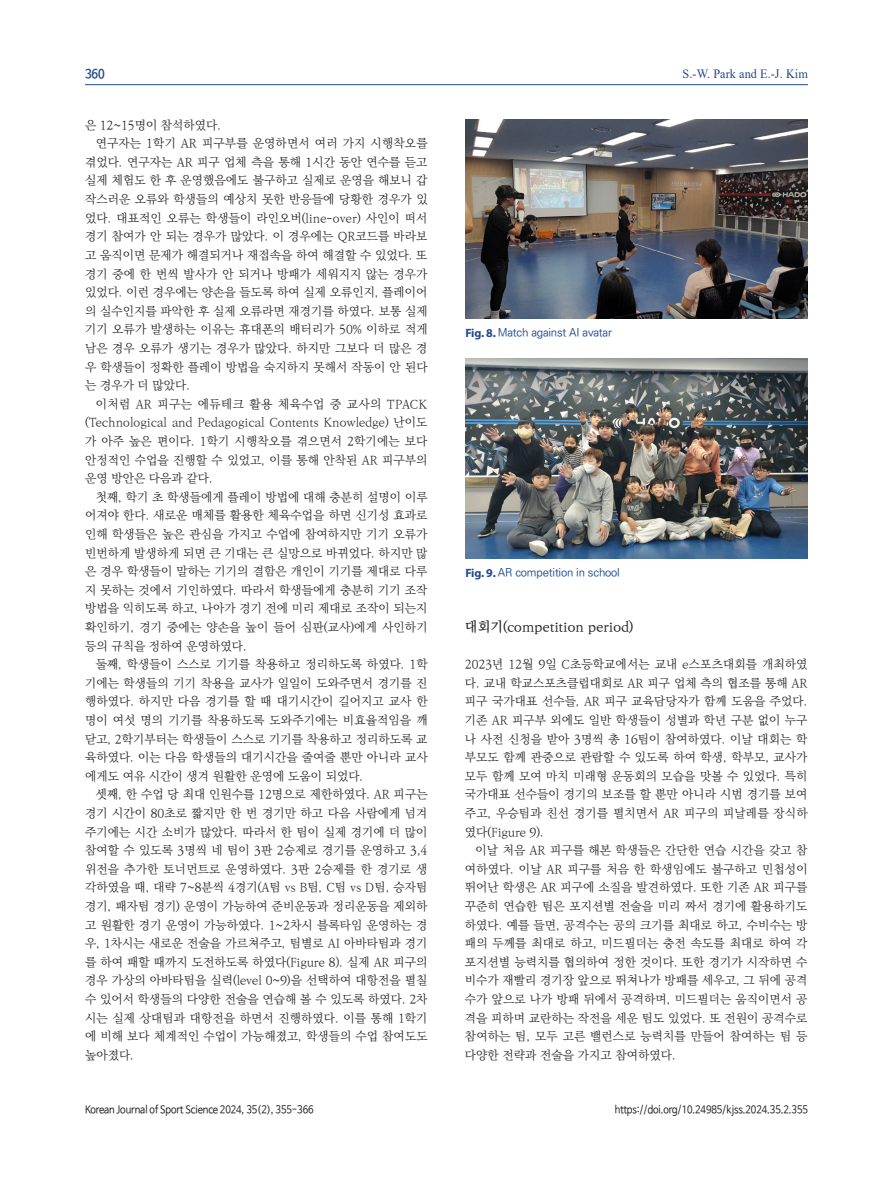
<style>
.page{position:relative;width:893px;height:1178px;background:#fff}
.page>*{position:absolute;margin:0;border:0;box-sizing:border-box;transform-origin:0 0}
._2_중제목{font:13.5px "Ko Pub World Batang PM";letter-spacing:-.01em;color:#231f20}
.t1{font:12.75px "Times New Roman";letter-spacing:.005em;color:#204a8e;scale:.96 1}
.t2{font:700 12.6px "Nanum Barun Gothic";color:#204a8e;scale:.9 1}
.본문{font:12px/18.6px "Ko Pub World Batang PL";letter-spacing:.01em;color:#231f20;text-align:justify}
.본문-첫단락{font:12px/18.6px "Ko Pub World Batang PL";letter-spacing:.01em;color:#231f20;text-align:justify}
.국문초록-논문제목{font:500 11.25px "Ko Pub World Dotum";letter-spacing:-.015em;color:#204a8e}
.t3{font:10.5px "Nanum Barun Gothic";letter-spacing:-.01em;color:#231f20;scale:.9 1}
.s1{font-family:"Myriad Pro";font-weight:700;font-size:12px}
</style>
<div class="page">
<hr style="left:85px;top:84px;width:723px;height:1px;background:#204a8e">
<img style="left:465px;top:119px;width:343px;height:200px">
<img style="left:465px;top:359px;width:343px;height:199px">
<p class="t2" style="left:85px;top:68px;width:23px">360</p>
<p class="본문-첫단락" style="left:85px;top:116px;width:138px">은 12~15명이 참석하였다.</p>
<p class="본문" style="left:85px;top:134px;width:344px;text-indent:11px">연구자는 1학기 AR 피구부를 운영하면서 여러 가지 시행착오를 겪었다. 연구자는 AR 피구 업체 측을 통해 1시간 동안 연수를 듣고 실제 체험도 한 후 운영했음에도 불구하고 실제로 운영을 해보니 갑 작스러운 오류와 학생들의 예상치 못한 반응들에 당황한 경우가 있 었다. 대표적인 오류는 학생들이 라인오버(line-over) 사인이 떠서 경기 참여가 안 되는 경우가 많았다. 이 경우에는 QR코드를 바라보 고 움직이면 문제가 해결되거나 재접속을 하여 해결할 수 있었다. 또 경기 중에 한 번씩 발사가 안 되거나 방패가 세워지지 않는 경우가 있었다. 이런 경우에는 양손을 들도록 하여 실제 오류인지, 플레이어 의 실수인지를 파악한 후 실제 오류라면 재경기를 하였다. 보통 실제 기기 오류가 발생하는 이유는 휴대폰의 배터리가 50% 이하로 적게 남은 경우 오류가 생기는 경우가 많았다. 하지만 그보다 더 많은 경 우 학생들이 정확한 플레이 방법을 숙지하지 못해서 작동이 안 된다 는 경우가 더 많았다.</p>
<p class="본문" style="left:85px;top:395px;width:344px;text-indent:11px">이처럼 AR 피구는 에듀테크 활용 체육수업 중 교사의 TPACK (Technological and Pedagogical Contents Knowledge) 난이도 가 아주 높은 편이다. 1학기 시행착오를 겪으면서 2학기에는 보다 안정적인 수업을 진행할 수 있었고, 이를 통해 안착된 AR 피구부의 운영 방안은 다음과 같다.</p>
<p class="본문" style="left:85px;top:488px;width:344px;text-indent:11px">첫째, 학기 초 학생들에게 플레이 방법에 대해 충분히 설명이 이루 어져야 한다. 새로운 매체를 활용한 체육수업을 하면 신기성 효과로 인해 학생들은 높은 관심을 가지고 수업에 참여하지만 기기 오류가 빈번하게 발생하게 되면 큰 기대는 큰 실망으로 바뀌었다. 하지만 많 은 경우 학생들이 말하는 기기의 결함은 개인이 기기를 제대로 다루 지 못하는 것에서 기인하였다. 따라서 학생들에게 충분히 기기 조작 방법을 익히도록 하고, 나아가 경기 전에 미리 제대로 조작이 되는지 확인하기, 경기 중에는 양손을 높이 들어 심판(교사)에게 사인하기 등의 규칙을 정하여 운영하였다.</p>
<p class="본문" style="left:85px;top:655px;width:344px;text-indent:11px">둘째, 학생들이 스스로 기기를 착용하고 정리하도록 하였다. 1학 기에는 학생들의 기기 착용을 교사가 일일이 도와주면서 경기를 진 행하였다. 하지만 다음 경기를 할 때 대기시간이 길어지고 교사 한 명이 여섯 명의 기기를 착용하도록 도와주기에는 비효율적임을 깨 닫고, 2학기부터는 학생들이 스스로 기기를 착용하고 정리하도록 교 육하였다. 이는 다음 학생들의 대기시간을 줄여줄 뿐만 아니라 교사 에게도 여유 시간이 생겨 원활한 운영에 도움이 되었다.</p>
<p class="본문" style="left:85px;top:785px;width:344px;text-indent:11px">셋째, 한 수업 당 최대 인원수를 12명으로 제한하였다. AR 피구는 경기 시간이 80초로 짧지만 한 번 경기만 하고 다음 사람에게 넘겨 주기에는 시간 소비가 많았다. 따라서 한 팀이 실제 경기에 더 많이 참여할 수 있도록 3명씩 네 팀이 3판 2승제로 경기를 운영하고 3,4 위전을 추가한 토너먼트로 운영하였다. 3판 2승제를 한 경기로 생 각하였을 때, 대략 7~8분씩 4경기(A팀 vs B팀, C팀 vs D팀, 승자팀 경기, 패자팀 경기) 운영이 가능하여 준비운동과 정리운동을 제외하 고 원활한 경기 운영이 가능하였다. 1~2차시 블록타임 운영하는 경 우, 1차시는 새로운 전술을 가르쳐주고, 팀별로 AI 아바타팀과 경기 를 하여 패할 때까지 도전하도록 하였다(Figure 8). 실제 AR 피구의 경우 가상의 아바타팀을 실력(level 0~9)을 선택하여 대항전을 펼칠 수 있어서 학생들의 다양한 전술을 연습해 볼 수 있도록 하였다. 2차 시는 실제 상대팀과 대항전을 하면서 진행하였다. 이를 통해 1학기 에 비해 보다 체계적인 수업이 가능해졌고, 학생들의 수업 참여도도 높아졌다.</p>
<p class="t1" style="left:682px;top:65px;width:132px">S.-W. Park and E.-J. Kim</p>
<p class="국문초록-논문제목" style="left:465px;top:325px;width:148px"><span class="s1">Fig. 8.</span> Match against AI avatar</p>
<p class="국문초록-논문제목" style="left:465px;top:565px;width:156px"><span class="s1">Fig. 9.</span> AR competition in school</p>
<p class="_2_중제목" style="left:465px;top:617px;width:170px">대회기(competition period)</p>
<p class="본문-첫단락" style="left:465px;top:655px;width:344px">2023년 12월 9일 C초등학교에서는 교내 e스포츠대회를 개최하였 다. 교내 학교스포츠클럽대회로 AR 피구 업체 측의 협조를 통해 AR 피구 국가대표 선수들, AR 피구 교육담당자가 함께 도움을 주었다. 기존 AR 피구부 외에도 일반 학생들이 성별과 학년 구분 없이 누구 나 사전 신청을 받아 3명씩 총 16팀이 참여하였다. 이날 대회는 학 부모도 함께 관중으로 관람할 수 있도록 하여 학생, 학부모, 교사가 모두 함께 모여 마치 미래형 운동회의 모습을 맛볼 수 있었다. 특히 국가대표 선수들이 경기의 보조를 할 뿐만 아니라 시범 경기를 보여 주고, 우승팀과 친선 경기를 펼치면서 AR 피구의 피날레를 장식하 였다(Figure 9).</p>
<p class="본문" style="left:465px;top:841px;width:344px;text-indent:11px">이날 처음 AR 피구를 해본 학생들은 간단한 연습 시간을 갖고 참 여하였다. 이날 AR 피구를 처음 한 학생임에도 불구하고 민첩성이 뛰어난 학생은 AR 피구에 소질을 발견하였다. 또한 기존 AR 피구를 꾸준히 연습한 팀은 포지션별 전술을 미리 짜서 경기에 활용하기도 하였다. 예를 들면, 공격수는 공의 크기를 최대로 하고, 수비수는 방 패의 두께를 최대로 하고, 미드필더는 충전 속도를 최대로 하여 각 포지션별 능력치를 협의하여 정한 것이다. 또한 경기가 시작하면 수 비수가 재빨리 경기장 앞으로 뛰쳐나가 방패를 세우고, 그 뒤에 공격 수가 앞으로 나가 방패 뒤에서 공격하며, 미드필더는 움직이면서 공 격을 피하며 교란하는 작전을 세운 팀도 있었다. 또 전원이 공격수로 참여하는 팀, 모두 고른 밸런스로 능력치를 만들어 참여하는 팀 등 다양한 전략과 전술을 가지고 참여하였다.</p>
<p class="t3" style="left:85px;top:1104px;width:255px">Korean Journal of Sport Science 2024, 35(2), 355-366</p>
<p class="t3" style="left:615px;top:1104px;width:216px">https://doi.org/10.24985/kjss.2024.35.2.355</p>
</div>
